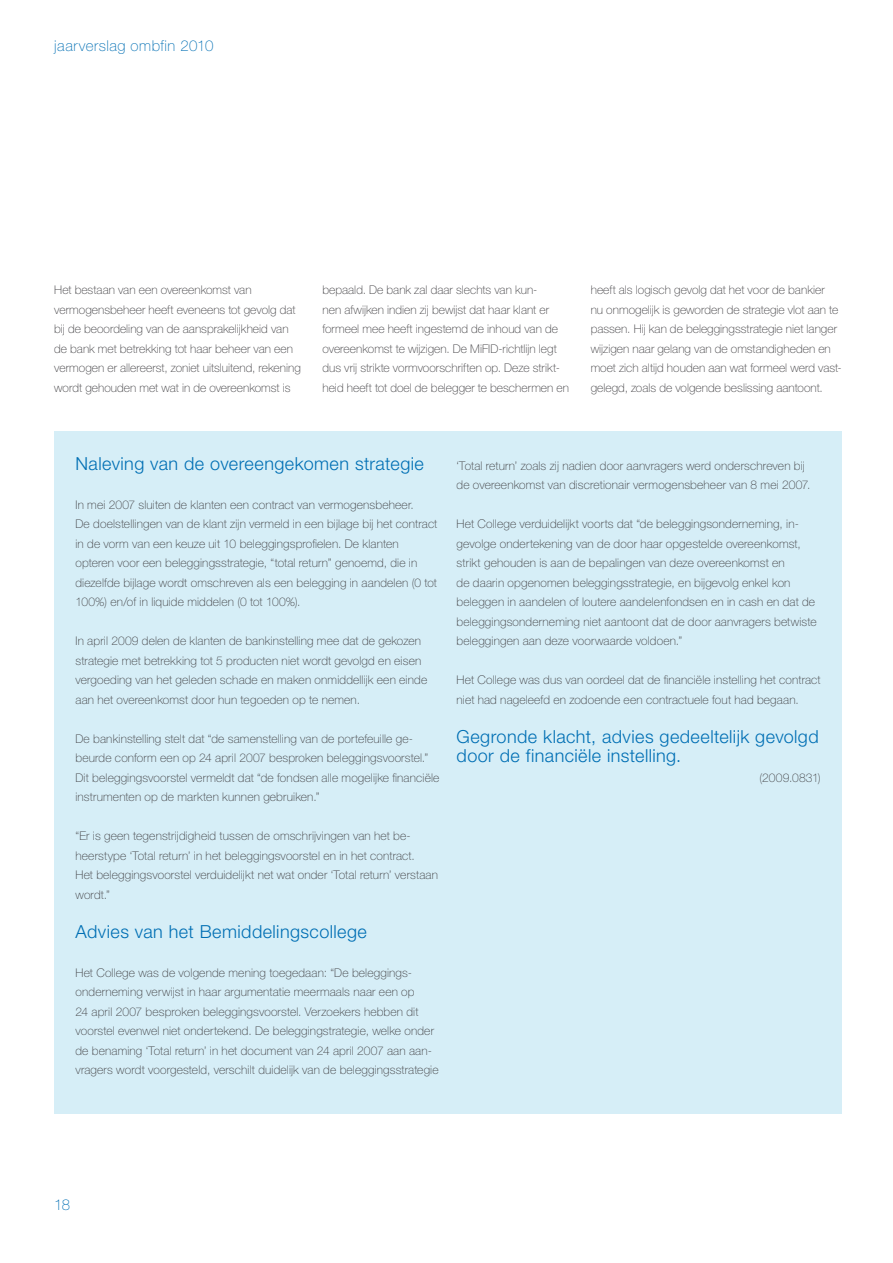
<style>
.page{position:relative;width:893px;height:1263px;background:#fff}
.page>*{position:absolute;margin:0;border:0;box-sizing:border-box;transform-origin:0 0}
.t1{font:300 18px/19.5px "Helvetica Neue LT Std";letter-spacing:.025em;color:#006fb4}
.t2{font:100 15px "Helvetica Neue LT Std";letter-spacing:.03em;color:#006fb4}
.t3{font:100 12px/19.5px "Helvetica Neue LT Std";letter-spacing:.01em;color:#3e3d40}
</style>
<div class="page">
<div style="left:54px;top:431px;width:788px;height:682px;background:#d6eef7"></div>
<p class="t2" style="left:54px;top:38px;width:161px">jaarverslag ombfin 2010</p>
<p class="t3" style="left:54px;top:280px;width:248px">Het bestaan van een overeenkomst van vermogensbeheer heeft eveneens tot gevolg dat bij de beoordeling van de aansprakelijkheid van de bank met betrekking tot haar beheer van een vermogen er allereerst, zoniet uitsluitend, rekening wordt gehouden met wat in de overeenkomst is</p>
<p class="t3" style="left:322px;top:280px;width:248px">bepaald. De bank zal daar slechts van kun-<br>nen afwijken indien zij bewijst dat haar klant er formeel mee heeft ingestemd de inhoud van de overeenkomst te wijzigen. De MiFID-richtlijn legt dus vrij strikte vormvoorschriften op. Deze strikt&shy;heid heeft tot doel de belegger te beschermen en</p>
<p class="t3" style="left:591px;top:280px;width:253px">heeft als logisch gevolg dat het voor de bankier<br>nu onmogelijk is geworden de strategie vlot aan te passen. Hij kan de beleggingsstrategie niet langer wijzigen naar gelang van de omstandigheden en moet zich altijd houden aan wat formeel werd vast&shy;gelegd, zoals de volgende beslissing aantoont.</p>
<h1 class="t1" style="left:75px;top:453px;width:350px">Naleving van de overeengekomen strategie</h1>
<p class="t3" style="left:75px;top:495px;width:363px">In mei 2007 sluiten de klanten een contract van vermogensbeheer.<br>De doelstellingen van de klant zijn vermeld in een bijlage bij het contract in de vorm van een keuze uit 10 beleggingsprofielen. De klanten opteren voor een beleggingsstrategie, “total return” genoemd, die in diezelfde bijlage wordt omschreven als een belegging in aandelen (0 tot 100%) en/of in liquide middelen (0 tot 100%).</p>
<p class="t3" style="left:75px;top:631px;width:353px">In april 2009 delen de klanten de bankinstelling mee dat de gekozen strategie met betrekking tot 5 producten niet wordt gevolgd en eisen vergoeding van het geleden schade en maken onmiddellijk een einde aan het overeenkomst door hun tegoeden op te nemen.</p>
<p class="t3" style="left:75px;top:729px;width:365px">De bankinstelling stelt dat “de samenstelling van de portefeuille ge&shy;beurde conform een op 24 april 2007 besproken beleggingsvoorstel.” Dit beleggingsvoorstel vermeldt dat “de fondsen alle mogelijke financiële instrumenten op de markten kunnen gebruiken.”</p>
<p class="t3" style="left:75px;top:826px;width:364px">“Er is geen tegenstrijdigheid tussen de omschrijvingen van het be&shy;heerstype ‘Total return’ in het beleggingsvoorstel en in het contract.<br>Het beleggingsvoorstel verduidelijkt net wat onder ‘Total return’ verstaan wordt.”</p>
<h1 class="t1" style="left:75px;top:921px;width:293px">Advies van het Bemiddelingscollege</h1>
<p class="t3" style="left:75px;top:963px;width:365px">Het College was de volgende mening toegedaan: “De beleggings&shy;onderneming verwijst in haar argumentatie meermaals naar een op<br>24 april 2007 besproken beleggingsvoorstel. Verzoekers hebben dit voorstel evenwel niet ondertekend. De beleggingstrategie, welke onder de benaming ‘Total return’ in het document van 24 april 2007 aan aan&shy;vragers wordt voorgesteld, verschilt duidelijk van de beleggingsstrategie</p>
<p class="t3" style="left:457px;top:456px;width:355px">‘Total return’ zoals zij nadien door aanvragers werd onderschreven bij de overeenkomst van discretionair vermogensbeheer van 8 mei 2007.</p>
<p class="t3" style="left:457px;top:514px;width:362px">Het College verduidelijkt voorts dat “de beleggingsonderneming, in&shy;gevolge ondertekening van de door haar opgestelde overeenkomst, strikt gehouden is aan de bepalingen van deze overeenkomst en<br>de daarin opgenomen beleggingsstrategie, en bijgevolg enkel kon beleggen in aandelen of loutere aandelenfondsen en in cash en dat de beleggingsonderneming niet aantoont dat de door aanvragers betwiste beleggingen aan deze voorwaarde voldoen.”</p>
<p class="t3" style="left:457px;top:670px;width:366px">Het College was dus van oordeel dat de financiële instelling het contract niet had nageleefd en zodoende een contractuele fout had begaan.</p>
<h1 class="t1" style="left:457px;top:726px;width:364px">Gegronde klacht, advies gedeeltelijk gevolgd door de financiële instelling.</h1>
<p class="t3" style="left:759px;top:768px;width:63px">(2009.0831)</p>
<p class="t2" style="left:54px;top:1196px;width:18px">18</p>
</div>
